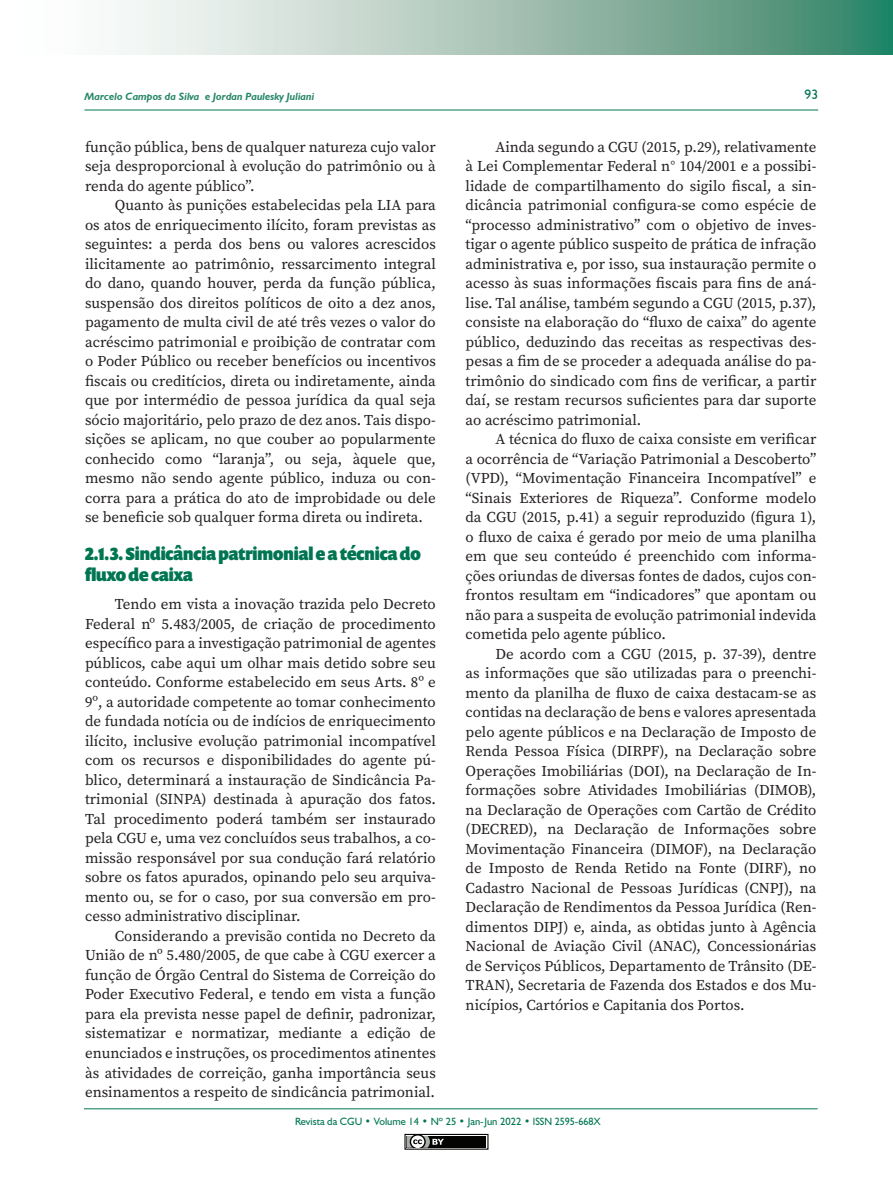
<style>
.page{position:relative;width:893px;height:1191px;background:#fff}
.page>*{position:absolute;margin:0;border:0;box-sizing:border-box;transform-origin:0 0}
.SUBTÍTULO_DUAS_COLUN{font:900 18px/21px "Prenton RP Cond";color:#007552}
.TEXTO_DUAS_COLUNAS{font:15px/19.5px "Source Serif Variable";color:#231f20;text-align:justify}
.t1{font:13.5px "Humanist 521 BT";color:#007552}
.t2{font:10.5px "Humanist 521 BT";color:#007552}
.t3{font:italic 700 10.5px "Humanist 521 BT";color:#28876a}
</style>
<div class="page">
<svg style="left:117px;top:0;width:776px;height:54px;background:#9ec0b2"></svg>
<hr style="left:84px;top:110px;width:734px;height:1px;background:#007552">
<hr style="left:84px;top:1108px;width:734px;height:1px;background:#007552">
<div style="left:404px;top:1133px;width:84px;height:16px;border:1px solid #040503"></div>
<div style="left:407px;top:1135px;width:79px;height:12px;background:#040503"></div>
<svg style="left:404px;top:1133px;width:40px;height:17px"></svg>
<p class="t3" style="left:84px;top:90px;width:231px">Marcelo Campos da Silva e Jordan Paulesky Juliani</p>
<p class="t1" style="left:804px;top:86px;width:15px">93</p>
<p class="TEXTO_DUAS_COLUNAS" style="left:85px;top:137px;width:352px">função pública, bens de qualquer natureza cujo valor seja desproporcional à evolução do patrimônio ou à renda do agente público”.</p>
<p class="TEXTO_DUAS_COLUNAS" style="left:85px;top:195px;width:352px;text-indent:30px">Quanto às punições estabelecidas pela LIA para os atos de enriquecimento ilícito, foram previstas as seguintes: a perda dos bens ou valores acrescidos ilicitamente ao patrimônio, ressarcimento integral do dano, quando houver, perda da função pública, suspensão dos direitos políticos de oito a dez anos, pagamento de multa civil de até três vezes o valor do acréscimo patrimonial e proibição de contratar com o Poder Público ou receber benefícios ou incentivos fiscais ou creditícios, direta ou indiretamente, ainda que por intermédio de pessoa jurídica da qual seja sócio majoritário, pelo prazo de dez anos. Tais dispo&shy;sições se aplicam, no que couber ao popularmente conhecido como “laranja”, ou seja, àquele que, mesmo não sendo agente público, induza ou con&shy;corra para a prática do ato de improbidade ou dele se beneficie sob qualquer forma direta ou indireta.</p>
<p class="SUBTÍTULO_DUAS_COLUN" style="left:85px;top:543px;width:337px">2.1.3. Sindicância patrimonial e a técnica do fluxo de caixa</p>
<p class="TEXTO_DUAS_COLUNAS" style="left:85px;top:594px;width:352px;text-indent:30px">Tendo em vista a inovação trazida pelo Decreto Federal nº 5.483/2005, de criação de procedimento específico para a investigação patrimonial de agentes públicos, cabe aqui um olhar mais detido sobre seu conteúdo. Conforme estabelecido em seus Arts. 8º e 9º, a autoridade competente ao tomar conhecimento de fundada notícia ou de indícios de enriquecimento ilícito, inclusive evolução patrimonial incompatível com os recursos e disponibilidades do agente pú&shy;blico, determinará a instauração de Sindicância Pa&shy;trimonial (SINPA) destinada à apuração dos fatos.<br>Tal procedimento poderá também ser instaurado pela CGU e, uma vez concluídos seus trabalhos, a co&shy;missão responsável por sua condução fará relatório sobre os fatos apurados, opinando pelo seu arquiva&shy;mento ou, se for o caso, por sua conversão em pro&shy;cesso administrativo disciplinar.</p>
<p class="TEXTO_DUAS_COLUNAS" style="left:85px;top:926px;width:352px;text-indent:30px">Considerando a previsão contida no Decreto da União de nº 5.480/2005, de que cabe à CGU exercer a função de Órgão Central do Sistema de Correição do Poder Executivo Federal, e tendo em vista a função para ela prevista nesse papel de definir, padronizar, sistematizar e normatizar, mediante a edição de enunciados e instruções, os procedimentos atinentes às atividades de correição, ganha importância seus ensinamentos a respeito de sindicância patrimonial.</p>
<p class="TEXTO_DUAS_COLUNAS" style="left:466px;top:137px;width:352px;text-indent:30px">Ainda segundo a CGU (2015, p.29), relativamente à Lei Complementar Federal n° 104/2001 e a possibi&shy;lidade de compartilhamento do sigilo fiscal, a sin&shy;dicância patrimonial configura-se como espécie de “processo administrativo” com o objetivo de inves&shy;tigar o agente público suspeito de prática de infração administrativa e, por isso, sua instauração permite o acesso às suas informações fiscais para fins de aná&shy;lise. Tal análise, também segundo a CGU (2015, p.37), consiste na elaboração do “fluxo de caixa” do agente público, deduzindo das receitas as respectivas des&shy;pesas a fim de se proceder a adequada análise do pa&shy;trimônio do sindicado com fins de verificar, a partir daí, se restam recursos suficientes para dar suporte ao acréscimo patrimonial.</p>
<p class="TEXTO_DUAS_COLUNAS" style="left:466px;top:429px;width:352px;text-indent:30px">A técnica do fluxo de caixa consiste em verificar a ocorrência de “Variação Patrimonial a Descoberto” (VPD), “Movimentação Financeira Incompatível” e “Sinais Exteriores de Riqueza”. Conforme modelo da CGU (2015, p.41) a seguir reproduzido (figura 1), o fluxo de caixa é gerado por meio de uma planilha em que seu conteúdo é preenchido com informa&shy;ções oriundas de diversas fontes de dados, cujos con&shy;frontos resultam em “indicadores” que apontam ou não para a suspeita de evolução patrimonial indevida cometida pelo agente público.</p>
<p class="TEXTO_DUAS_COLUNAS" style="left:466px;top:644px;width:352px;text-indent:30px">De acordo com a CGU (2015, p. 37-39), dentre as informações que são utilizadas para o preenchi&shy;mento da planilha de fluxo de caixa destacam-se as contidas na declaração de bens e valores apresentada pelo agente públicos e na Declaração de Imposto de Renda Pessoa Física (DIRPF), na Declaração sobre Operações Imobiliárias (DOI), na Declaração de In&shy;formações sobre Atividades Imobiliárias (DIMOB), na Declaração de Operações com Cartão de Crédito (DECRED), na Declaração de Informações sobre Movimentação Financeira (DIMOF), na Declaração de Imposto de Renda Retido na Fonte (DIRF), no Cadastro Nacional de Pessoas Jurídicas (CNPJ), na Declaração de Rendimentos da Pessoa Jurídica (Ren&shy;dimentos DIPJ) e, ainda, as obtidas junto à Agência Nacional de Aviação Civil (ANAC), Concessionárias de Serviços Públicos, Departamento de Trânsito (DE-TRAN), Secretaria de Fazenda dos Estados e dos Mu&shy;nicípios, Cartórios e Capitania dos Portos.</p>
<p class="t2" style="left:295px;top:1115px;width:307px">Revista da CGU • Volume 14 • Nº 25 • Jan-Jun 2022 • ISSN 2595-668X</p>
</div>
